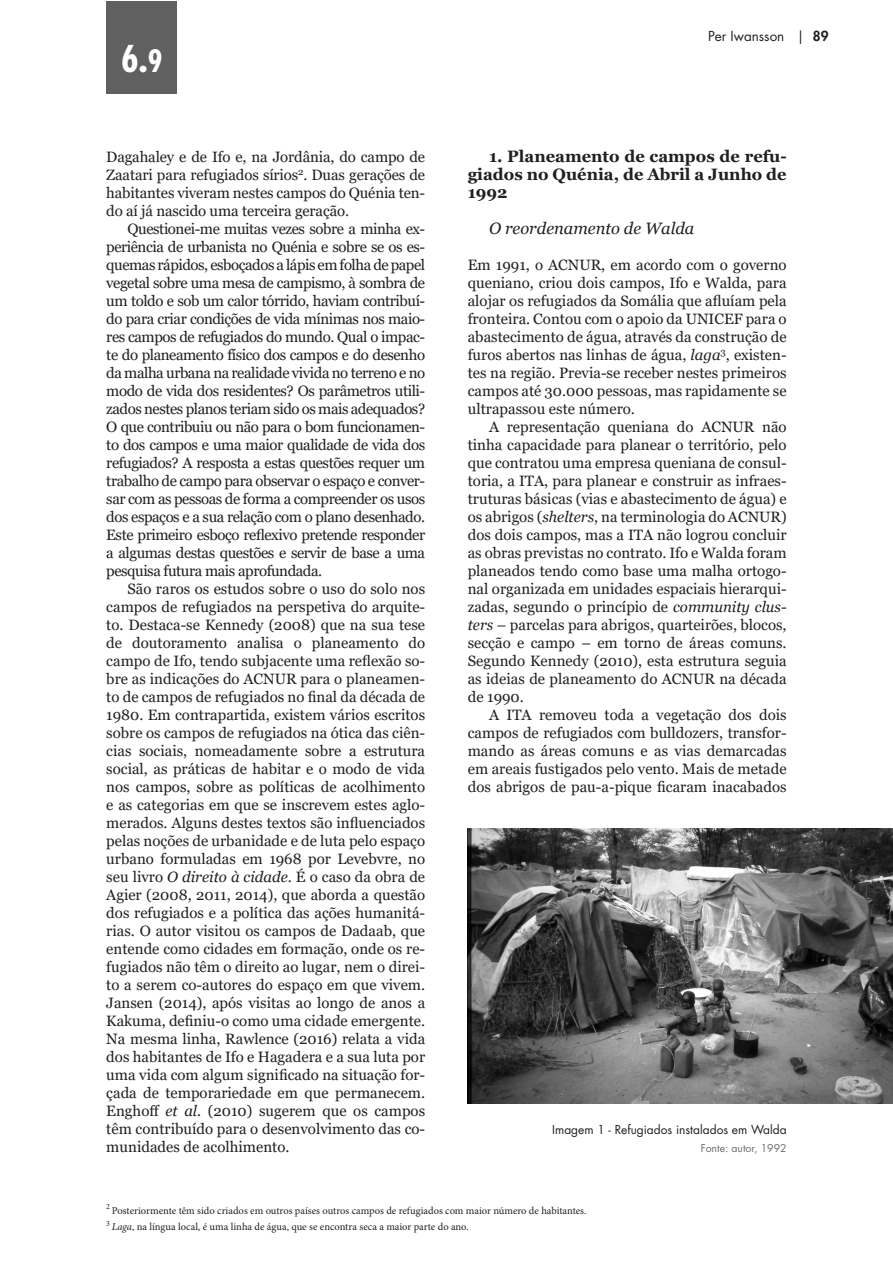
<style>
.page{position:relative;width:893px;height:1263px;background:#fff}
.page>*{position:absolute;margin:0;border:0;box-sizing:border-box;transform-origin:0 0}
.t1{font:700 condensed 36px "Futura Std";color:#fff}
.texto{font:700 16.5px/18px "Georgia";color:#231f20;text-align:justify}
.texto-2{font:italic 16.5px "Georgia";color:#231f20}
.texto-3{font:15px/18px "Georgia";color:#231f20;text-align:justify}
.t2{font:13.5px "Futura Std";color:#231f20}
.legendas{font:12px "Futura Std";color:#231f20}
.t3{font:10.5px "Minion Pro";color:#231f20}
.legendas-2{font:10.5px "Futura Std";color:#6b6d6e}
.s1{font-size:30px}
.s2{font-style:italic}
.s3{font-weight:800}
</style>
<div class="page">
<div style="left:106px;top:1px;width:71px;height:93px;background:#606060"></div>
<img style="left:468px;top:828px;width:425px;height:276px">
<h1 class="t1" style="left:121px;top:37px;width:43px">6.<span class="s1">9</span></h1>
<p class="texto-3" style="left:106px;top:148px;width:320px">Dagahaley e de Ifo e, na Jordânia, do campo de Zaatari para refugiados sírios<sup>2</sup>. Duas gerações de habitantes viveram nestes campos do Quénia ten&shy;do aí já nascido uma terceira geração.</p>
<p class="texto-3" style="left:106px;top:220px;width:320px;text-indent:21px">Questionei-me muitas vezes sobre a minha ex&shy;periência de urbanista no Quénia e sobre se os es&shy;quemas rápidos, esboçados a lápis em folha de papel vegetal sobre uma mesa de campismo, à sombra de um toldo e sob um calor tórrido, haviam contribuí&shy;do para criar condições de vida mínimas nos maio&shy;res campos de refugiados do mundo. Qual o impac&shy;te do planeamento físico dos campos e do desenho da malha urbana na realidade vivida no terreno e no modo de vida dos residentes? Os parâmetros utili&shy;zados nestes planos teriam sido os mais adequados?<br>O que contribuiu ou não para o bom funcionamen&shy;to dos campos e uma maior qualidade de vida dos refugiados? A resposta a estas questões requer um trabalho de campo para observar o espaço e conver&shy;sar com as pessoas de forma a compreender os usos dos espaços e a sua relação com o plano desenhado.<br>Este primeiro esboço reflexivo pretende responder a algumas destas questões e servir de base a uma pesquisa futura mais aprofundada.</p>
<p class="texto-3" style="left:106px;top:580px;width:320px;text-indent:21px">São raros os estudos sobre o uso do solo nos campos de refugiados na perspetiva do arquite&shy;to. Destaca-se Kennedy (2008) que na sua tese de doutoramento analisa o planeamento do campo de Ifo, tendo subjacente uma reflexão so&shy;bre as indicações do ACNUR para o planeamen&shy;to de campos de refugiados no final da década de 1980. Em contrapartida, existem vários escritos sobre os campos de refugiados na ótica das ciên&shy;cias sociais, nomeadamente sobre a estrutura social, as práticas de habitar e o modo de vida nos campos, sobre as políticas de acolhimento e as categorias em que se inscrevem estes aglo&shy;merados. Alguns destes textos são influenciados pelas noções de urbanidade e de luta pelo espaço urbano formuladas em 1968 por Levebvre, no seu livro <span class="s2">O direito à cidade</span>. É o caso da obra de Agier (2008, 2011, 2014), que aborda a questão dos refugiados e a política das ações humanitá&shy;rias. O autor visitou os campos de Dadaab, que entende como cidades em formação, onde os re&shy;fugiados não têm o direito ao lugar, nem o direi&shy;to a serem co-autores do espaço em que vivem.<br>Jansen (2014), após visitas ao longo de anos a Kakuma, definiu-o como uma cidade emergente.<br>Na mesma linha, Rawlence (2016) relata a vida dos habitantes de Ifo e Hagadera e a sua luta por uma vida com algum significado na situação for&shy;çada de temporariedade em que permanecem.<br>Enghoff <span class="s2">et al.</span> (2010) sugerem que os campos têm contribuído para o desenvolvimento das co&shy;munidades de acolhimento.</p>
<p class="t2" style="left:708px;top:28px;width:122px">Per Iwansson | <span class="s3">89</span></p>
<p class="texto" style="left:468px;top:147px;width:320px;text-indent:21px">1. Planeamento de campos de refu&shy;giados no Quénia, de Abril a Junho de 1992</p>
<p class="texto-2" style="left:489px;top:218px;width:207px">O reordenamento de Walda</p>
<p class="texto-3" style="left:468px;top:256px;width:320px">Em 1991, o ACNUR, em acordo com o governo queniano, criou dois campos, Ifo e Walda, para alojar os refugiados da Somália que afluíam pela fronteira. Contou com o apoio da UNICEF para o abastecimento de água, através da construção de furos abertos nas linhas de água, <span class="s2">laga</span><sup>3</sup>, existen&shy;tes na região. Previa-se receber nestes primeiros campos até 30.000 pessoas, mas rapidamente se ultrapassou este número.</p>
<p class="texto-3" style="left:468px;top:418px;width:320px;text-indent:21px">A representação queniana do ACNUR não tinha capacidade para planear o território, pelo que contratou uma empresa queniana de consul&shy;toria, a ITA, para planear e construir as infraes&shy;truturas básicas (vias e abastecimento de água) e os abrigos (<span class="s2">shelters</span>, na terminologia do ACNUR) dos dois campos, mas a ITA não logrou concluir as obras previstas no contrato. Ifo e Walda foram planeados tendo como base uma malha ortogo&shy;nal organizada em unidades espaciais hierarqui&shy;zadas, segundo o princípio de <span class="s2">community clus&shy;ters</span> – parcelas para abrigos, quarteirões, blocos, secção e campo – em torno de áreas comuns.<br>Segundo Kennedy (2010), esta estrutura seguia as ideias de planeamento do ACNUR na década de 1990.</p>
<p class="texto-3" style="left:468px;top:706px;width:320px;text-indent:21px">A ITA removeu toda a vegetação dos dois campos de refugiados com bulldozers, transfor&shy;mando as áreas comuns e as vias demarcadas em areais fustigados pelo vento. Mais de metade dos abrigos de pau-a-pique ficaram inacabados</p>
<p class="legendas" style="left:552px;top:1122px;width:236px">Imagem 1 - Refugiados instalados em Walda</p>
<p class="legendas-2" style="left:701px;top:1141px;width:87px">Fonte: autor, 1992</p>
<p class="t3" style="left:106px;top:1203px;width:482px"><sup>2</sup> Posteriormente têm sido criados em outros países outros campos de refugiados com maior número de habitantes.</p>
<p class="t3" style="left:106px;top:1220px;width:364px"><sup>3</sup> <span class="s2">Laga</span>, na língua local, é uma linha de água, que se encontra seca a maior parte do ano.</p>
</div>
